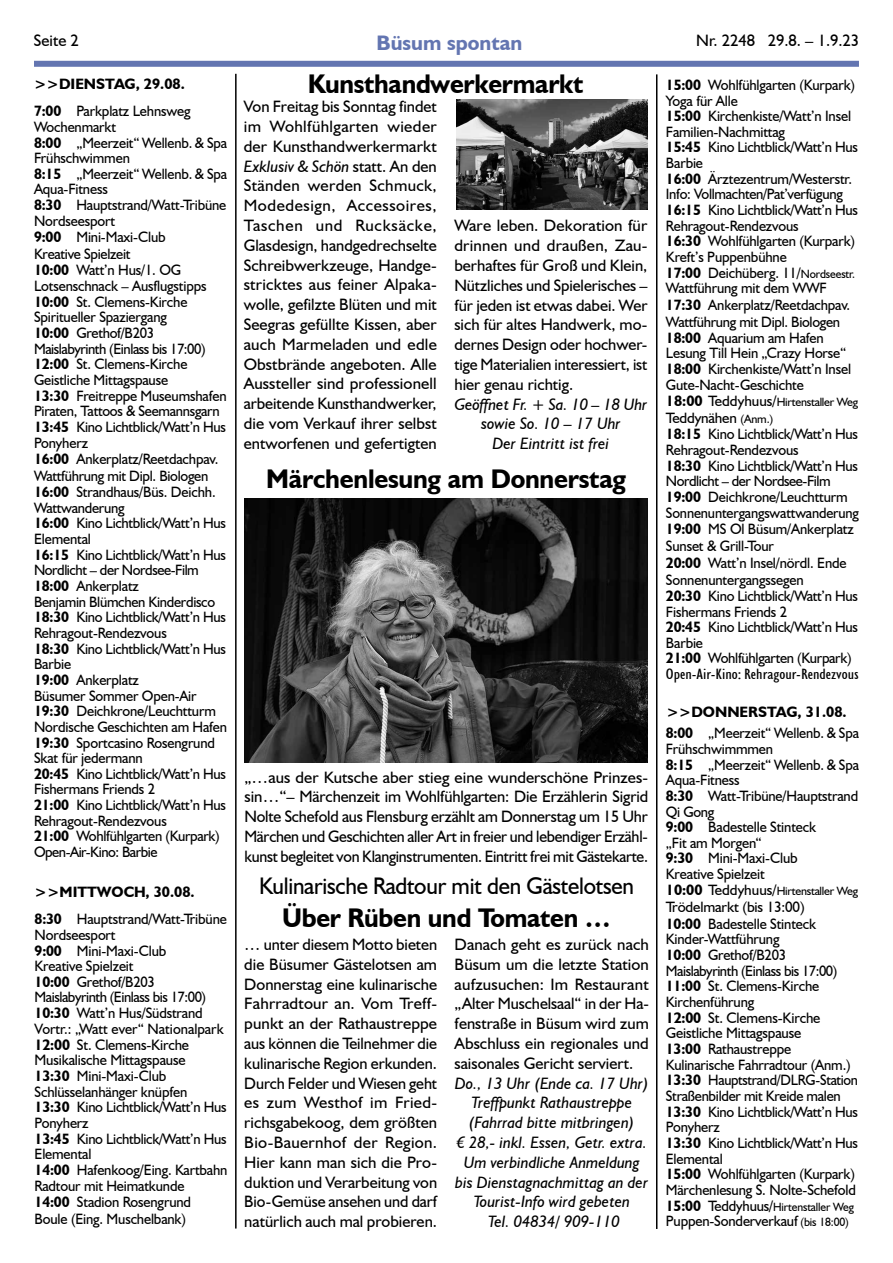
<style>
.page{position:relative;width:893px;height:1263px;background:#fff}
.page>*{position:absolute;margin:0;border:0;box-sizing:border-box;transform-origin:0 0}
.t1{font:700 27px "Humanist 521 BT";letter-spacing:-.01em;color:#000;scale:.96 1}
.t2{font:700 27px "Humanist 521 BT";letter-spacing:-.01em;color:#000}
.t3{font:24px "Humanist 521 BT";letter-spacing:-.01em;color:#000;scale:.96 1}
.t4{font:700 21px "Humanist 521 BT";color:#6375b1}
.t5{font:16.5px/19.8px "Humanist 521 BT";color:#000;text-align:justify}
.t6{font:italic 16.5px/19.8px "Humanist 521 BT";color:#000;text-align:center}
.t7{font:15.15px/15.8px "Humanist 521 BT";letter-spacing:-.01em;color:#000}
.t8{font:15px/15.8px "Humanist 521 BT";letter-spacing:-.01em;color:#000}
.t9{font:15px/15.6px "Humanist 521 BT";letter-spacing:-.01em;color:#000;scale:.96 1}
.t10{font:700 15px "Humanist 521 BT";color:#000}
.t11{font:12px "Humanist 521 BT";letter-spacing:-.02em;color:#000}
.s1{font-style:italic}
.s2{font-weight:700}
.s3{font-size:12px}
.s4{font-weight:700;font-size:15px}
.s5{font-size:15px}
.s6{font-stretch:condensed}
</style>
<div class="page">
<div style="left:34px;top:61px;width:825px;height:6px;background:#6375b1"></div>
<hr style="left:656px;top:74px;width:1px;height:1155px;background:#000">
<hr style="left:235px;top:74px;width:2px;height:1154px;background:#000">
<img style="left:245px;top:498px;width:403px;height:264px">
<img style="left:456px;top:100px;width:191px;height:110px">
<p class="t5" style="left:34px;top:31px;width:46px">Seite 2</p>
<h3 class="t4" style="left:376px;top:30px;width:147px">Büsum spontan</h3>
<p class="t5" style="left:696px;top:31px;width:165px">Nr. 2248 29.8. – 1.9.23</p>
<p class="t10" style="left:34px;top:75px;width:152px">&gt;&gt;DIENSTAG, 29.08.</p>
<h1 class="t1" style="left:308px;top:67px;width:289px">Kunsthandwerkermarkt</h1>
<p class="t5" style="left:244px;top:96px;width:195px">Von Freitag bis Sonntag findet im Wohlfühlgarten wieder der Kunsthandwerkermarkt <span class="s1">Exklusiv &amp; Schön</span> statt. An den Ständen werden Schmuck, Modedesign, Accessoires, Taschen und Rucksäcke, Glasdesign, handgedrechselte Schreibwerkzeuge, Handge&shy;stricktes aus feiner Alpaka&shy;wolle, gefilzte Blüten und mit Seegras gefüllte Kissen, aber auch Marmeladen und edle Obstbrände angeboten. Alle Aussteller sind professionell arbeitende Kunsthandwerker, die vom Verkauf ihrer selbst entworfenen und gefertigten</p>
<p class="t8" style="left:666px;top:77px;width:193px"><span class="s2">15:00</span> Wohlfühlgarten (Kurpark)<br>Yoga für Alle<br><span class="s2">15:00</span> Kirchenkiste/Watt’n Insel<br>Familien-Nachmittag<br><span class="s2">15:45</span> Kino Lichtblick/Watt’n Hus<br>Barbie<br><span class="s2">16:00</span> Ärztezentrum/Westerstr.<br>Info: Vollmachten/Pat’verfügung<br><span class="s2">16:15</span> Kino Lichtblick/Watt’n Hus<br>Rehragout-Rendezvous<br><span class="s2">16:30</span> Wohlfühlgarten (Kurpark)<br>Kreft’s Puppenbühne<br><span class="s2">17:00</span> Deichüberg. 11/<span class="s3">Nordseestr.<br></span>Wattführung mit dem WWF<br><span class="s2">17:30</span> Ankerplatz/Reetdachpav.<br>Wattführung mit Dipl. Biologen<br><span class="s2">18:00</span> Aquarium am Hafen<br>Lesung Till Hein „Crazy Horse“<br><span class="s2">18:00</span> Kirchenkiste/Watt’n Insel<br>Gute-Nacht-Geschichte</p>
<p class="t11" style="left:666px;top:395px;width:194px"><span class="s4">18:00</span> <span class="s5">Teddyhuus/</span>Hirtenstaller Weg</p>
<p class="t8" style="left:666px;top:409px;width:195px">Teddynähen <span class="s3">(Anm.)<br></span><span class="s2">18:15</span> Kino Lichtblick/Watt’n Hus<br>Rehragout-Rendezvous<br><span class="s2">18:30</span> Kino Lichtblick/Watt’n Hus<br>Nordlicht – der Nordsee-Film<br><span class="s2">19:00</span> Deichkrone/Leuchtturm<br>Sonnenuntergangswattwanderung<br><span class="s2">19:00</span> MS Ol Büsum/Ankerplatz<br>Sunset &amp; Grill-Tour<br><span class="s2">20:00</span> Watt’n Insel/nördl. Ende<br>Sonnenuntergangssegen<br><span class="s2">20:30</span> Kino Lichtblick/Watt’n Hus<br>Fishermans Friends 2<br><span class="s2">20:45</span> Kino Lichtblick/Watt’n Hus<br>Barbie<br><span class="s2">21:00</span> Wohlfühlgarten (Kurpark)<br><span class="s6">Open-Air-Kino: Rehragour-Rendezvous</span></p>
<p class="t8" style="left:34px;top:103px;width:195px"><span class="s2">7:00</span> Parkplatz Lehnsweg<br>Wochenmarkt<br><span class="s2">8:00</span> „Meerzeit“ Wellenb. &amp; Spa<br>Frühschwimmen<br><span class="s2">8:15</span> „Meerzeit“ Wellenb. &amp; Spa<br>Aqua-Fitness<br><span class="s2">8:30</span> Hauptstrand/Watt-Tribüne<br>Nordseesport<br><span class="s2">9:00</span> Mini-Maxi-Club<br>Kreative Spielzeit<br><span class="s2">10:00</span> Watt’n Hus/1. OG<br>Lotsenschnack – Ausflugstipps<br><span class="s2">10:00</span> St. Clemens-Kirche<br>Spiritueller Spaziergang<br><span class="s2">10:00</span> Grethof/B203<br>Maislabyrinth (Einlass bis 17:00)<br><span class="s2">12:00</span> St. Clemens-Kirche<br>Geistliche Mittagspause<br><span class="s2">13:30</span> Freitreppe Museumshafen<br>Piraten, Tattoos &amp; Seemannsgarn<br><span class="s2">13:45</span> Kino Lichtblick/Watt’n Hus<br>Ponyherz<br><span class="s2">16:00</span> Ankerplatz/Reetdachpav.<br>Wattführung mit Dipl. Biologen<br><span class="s2">16:00</span> Strandhaus/Büs. Deichh.<br>Wattwanderung<br><span class="s2">16:00</span> Kino Lichtblick/Watt’n Hus<br>Elemental<br><span class="s2">16:15</span> Kino Lichtblick/Watt’n Hus<br>Nordlicht – der Nordsee-Film<br><span class="s2">18:00</span> Ankerplatz<br>Benjamin Blümchen Kinderdisco<br><span class="s2">18:30</span> Kino Lichtblick/Watt’n Hus<br>Rehragout-Rendezvous<br><span class="s2">18:30</span> Kino Lichtblick/Watt’n Hus<br>Barbie<br><span class="s2">19:00</span> Ankerplatz<br>Büsumer Sommer Open-Air<br><span class="s2">19:30</span> Deichkrone/Leuchtturm<br>Nordische Geschichten am Hafen<br><span class="s2">19:30</span> Sportcasino Rosengrund<br>Skat für jedermann<br><span class="s2">20:45</span> Kino Lichtblick/Watt’n Hus<br>Fishermans Friends 2<br><span class="s2">21:00</span> Kino Lichtblick/Watt’n Hus<br>Rehragout-Rendezvous<br><span class="s2">21:00</span> Wohlfühlgarten (Kurpark)<br>Open-Air-Kino: Barbie</p>
<p class="t5" style="left:454px;top:215px;width:195px">Ware leben. Dekoration für drinnen und draußen, Zau&shy;berhaftes für Groß und Klein, Nützliches und Spielerisches – für jeden ist etwas dabei. Wer sich für altes Handwerk, mo&shy;dernes Design oder hochwer&shy;tige Materialien interessiert, ist hier genau richtig.</p>
<p class="t6" style="left:454px;top:394px;width:195px">Geöffnet Fr. + Sa. 10 – 18 Uhr sowie So. 10 – 17 Uhr<br>Der Eintritt ist frei</p>
<h1 class="t2" style="left:266px;top:462px;width:362px">Märchenlesung am Donnerstag</h1>
<p class="t10" style="left:666px;top:702px;width:182px">&gt;&gt;DONNERSTAG, 31.08.</p>
<p class="t9" style="left:666px;top:725px;width:203px"><span class="s2">8:00</span> „Meerzeit“ Wellenb. &amp; Spa<br>Frühschwimmmen<br><span class="s2">8:15</span> „Meerzeit“ Wellenb. &amp; Spa<br>Aqua-Fitness<br><span class="s2">8:30</span> Watt-Tribüne/Hauptstrand<br>Qi Gong<br><span class="s2">9:00</span> Badestelle Stinteck<br>„Fit am Morgen“<br><span class="s2">9:30</span> Mini-Maxi-Club<br>Kreative Spielzeit</p>
<p class="t11" style="left:666px;top:884px;width:194px"><span class="s4">10:00</span> <span class="s5">Teddyhuus/</span>Hirtenstaller Weg</p>
<p class="t8" style="left:666px;top:899px;width:173px">Trödelmarkt (bis 13:00)<br><span class="s2">10:00</span> Badestelle Stinteck<br>Kinder-Wattführung<br><span class="s2">10:00</span> Grethof/B203<br>Maislabyrinth (Einlass bis 17:00)<br><span class="s2">11:00</span> St. Clemens-Kirche<br>Kirchenführung</p>
<p class="t7" style="left:666px;top:1009px;width:156px"><span class="s2">12:00</span> St. Clemens-Kirche<br>Geistliche Mittagspause</p>
<p class="t8" style="left:666px;top:1041px;width:194px"><span class="s2">13:00</span> Rathaustreppe<br>Kulinarische Fahrradtour (Anm.)<br><span class="s2">13:30</span> Hauptstrand/DLRG-Station<br>Straßenbilder mit Kreide malen<br><span class="s2">13:30</span> Kino Lichtblick/Watt’n Hus<br>Ponyherz<br><span class="s2">13:30</span> Kino Lichtblick/Watt’n Hus<br>Elemental<br><span class="s2">15:00</span> Wohlfühlgarten (Kurpark)<br>Märchenlesung S. Nolte-Schefold</p>
<p class="t11" style="left:666px;top:1199px;width:190px"><span class="s4">15:00</span> <span class="s5">Teddyhuus/</span>Hirtenstaller Weg</p>
<p class="t8" style="left:666px;top:1213px;width:185px">Puppen-Sonderverkauf <span class="s3">(bis 18:00)</span></p>
<p class="t5" style="left:244px;top:767px;width:405px">„…aus der Kutsche aber stieg eine wunderschöne Prinzes&shy;sin…“– Märchenzeit im Wohlfühlgarten: Die Erzählerin Sigrid Nolte Schefold aus Flensburg erzählt am Donnerstag um 15 Uhr Märchen und Geschichten aller Art in freier und lebendiger Erzähl&shy;kunst begleitet von Klanginstrumenten. Eintritt frei mit Gästekarte.</p>
<h2 class="t3" style="left:259px;top:871px;width:392px">Kulinarische Radtour mit den Gästelotsen</h2>
<h1 class="t1" style="left:282px;top:901px;width:344px">Über Rüben und Tomaten …</h1>
<p class="t5" style="left:244px;top:934px;width:194px">… unter diesem Motto bieten die Büsumer Gästelotsen am Donnerstag eine kulinarische Fahrradtour an. Vom Treff&shy;punkt an der Rathaustreppe aus können die Teilnehmer die kulinarische Region erkunden.<br>Durch Felder und Wiesen geht es zum Westhof im Fried&shy;richsgabekoog, dem größten Bio-Bauernhof der Region.<br>Hier kann man sich die Pro&shy;duktion und Verarbeitung von Bio-Gemüse ansehen und darf natürlich auch mal probieren.</p>
<p class="t5" style="left:455px;top:934px;width:196px">Danach geht es zurück nach Büsum um die letzte Station aufzusuchen: Im Restaurant „Alter Muschelsaal“ in der Ha&shy;fenstraße in Büsum wird zum Abschluss ein regionales und saisonales Gericht serviert.</p>
<p class="t10" style="left:35px;top:882px;width:162px">&gt;&gt;MITTWOCH, 30.08.</p>
<p class="t8" style="left:35px;top:911px;width:194px"><span class="s2">8:30</span> Hauptstrand/Watt-Tribüne<br>Nordseesport<br><span class="s2">9:00</span> Mini-Maxi-Club<br>Kreative Spielzeit<br><span class="s2">10:00</span> Grethof/B203<br>Maislabyrinth (Einlass bis 17:00)<br><span class="s2">10:30</span> Watt’n Hus/Südstrand<br>Vortr.: „Watt ever“ Nationalpark</p>
<p class="t7" style="left:35px;top:1036px;width:156px"><span class="s2">12:00</span> St. Clemens-Kirche<br>Musikalische Mittagspause</p>
<p class="t8" style="left:35px;top:1068px;width:194px"><span class="s2">13:30</span> Mini-Maxi-Club<br>Schlüsselanhänger knüpfen<br><span class="s2">13:30</span> Kino Lichtblick/Watt’n Hus<br>Ponyherz<br><span class="s2">13:45</span> Kino Lichtblick/Watt’n Hus<br>Elemental<br><span class="s2">14:00</span> Hafenkoog/Eing. Kartbahn<br>Radtour mit Heimatkunde<br><span class="s2">14:00</span> Stadion Rosengrund<br>Boule (Eing. Muschelbank)</p>
<p class="t6" style="left:455px;top:1073px;width:195px">Do., 13 Uhr (Ende ca. 17 Uhr)<br>Treffpunkt Rathaustreppe (Fahrrad bitte mitbringen)<br>€ 28,- inkl. Essen, Getr. extra.<br>Um verbindliche Anmeldung bis Dienstagnachmittag an der<br>Tourist-Info wird gebeten<br>Tel. 04834/ 909-110</p>
</div>
